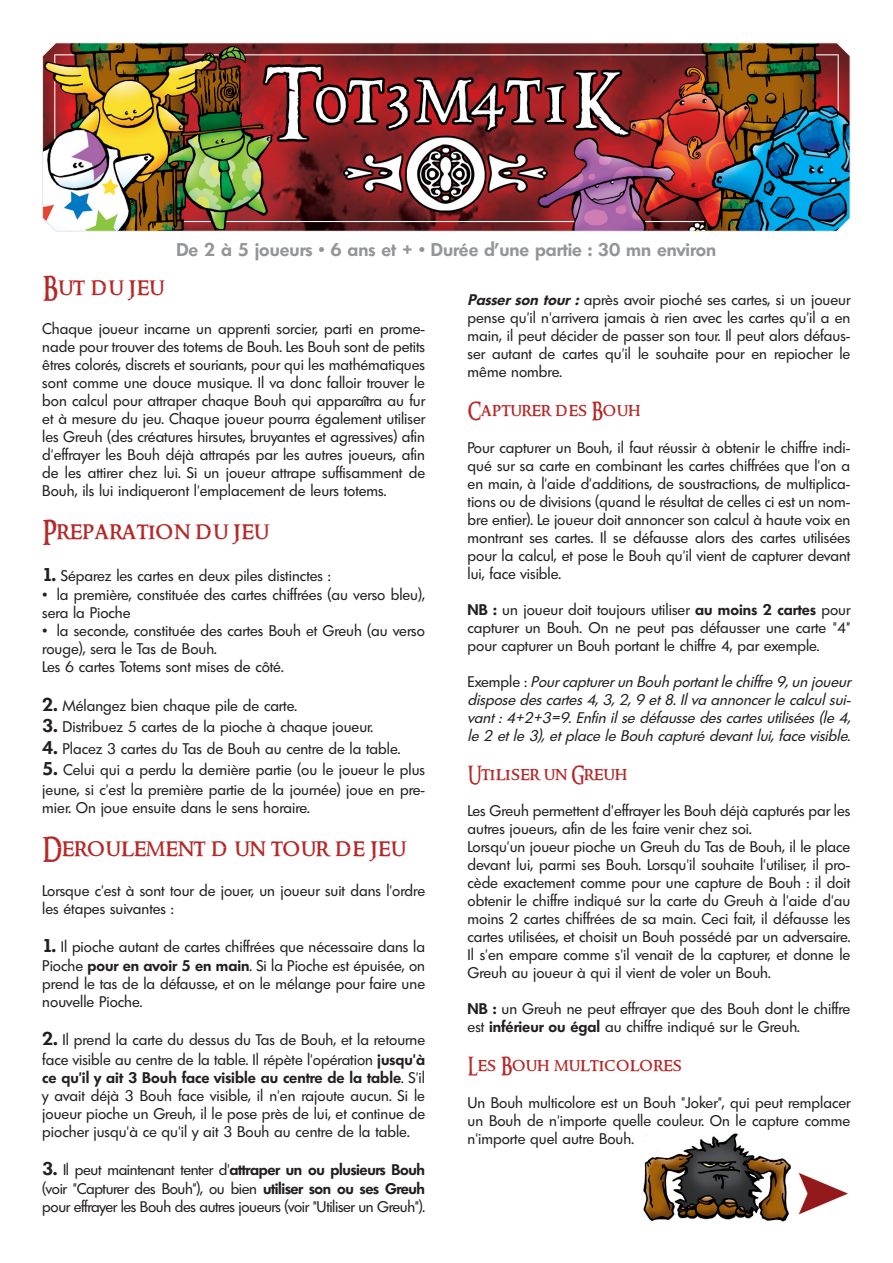
<style>
.page{position:relative;width:893px;height:1263px;background:#fff}
.page>*{position:absolute;margin:0;border:0;box-sizing:border-box;transform-origin:0 0}
.t1{font:500 24px "Ringbearer";color:#b62828}
.t2{font:500 18px "Ringbearer";color:#b62828}
.t3{font:600 18px "Limerick";color:#939598}
.t4{font:15px/18px "Limerick";color:#231f20}
.t5{font:italic 15px/18px "Limerick";color:#231f20;text-align:justify}
.t6{font:15px/19.5px "Limerick";letter-spacing:-.025em;color:#231f20}
.s1{font-weight:600;font-size:18px}
.s2{font-weight:600}
.s3{font-weight:600;font-style:italic}
.s4{font-style:normal}
</style>
<div class="page">
<img style="left:42px;top:43px;width:808px;height:188px">
<img style="left:643px;top:1133px;width:148px;height:89px">
<img style="left:798px;top:1173px;width:50px;height:42px">
<p class="t3" style="left:176px;top:241px;width:541px">De 2 à 5 joueurs • 6 ans et + • Durée d’une partie : 30 mn environ</p>
<h1 class="t1" style="left:42px;top:272px;width:123px">But du jeu</h1>
<p class="t4" style="left:42px;top:321px;width:384px;text-align:justify">Chaque joueur incarne un apprenti sorcier, parti en prome&shy;nade pour trouver des totems de Bouh. Les Bouh sont de petits êtres colorés, discrets et souriants, pour qui les mathématiques sont comme une douce musique. Il va donc falloir trouver le bon calcul pour attraper chaque Bouh qui apparaîtra au fur et à mesure du jeu. Chaque joueur pourra également utiliser les Greuh (des créatures hirsutes, bruyantes et agressives) afin d'effrayer les Bouh déjà attrapés par les autres joueurs, afin de les attirer chez lui. Si un joueur attrape suffisamment de Bouh, ils lui indiqueront l'emplacement de leurs totems.</p>
<h1 class="t1" style="left:42px;top:517px;width:228px">Preparation du jeu</h1>
<p class="t4" style="left:42px;top:568px;width:290px"><span class="s1">1.</span> Séparez les cartes en deux piles distinctes :</p>
<p class="t4" style="left:42px;top:587px;width:384px">• la première, constituée des cartes chiffrées (au verso bleu), sera la Pioche</p>
<p class="t4" style="left:42px;top:623px;width:384px">• la seconde, constituée des cartes Bouh et Greuh (au verso rouge), sera le Tas de Bouh.<br>Les 6 cartes Totems sont mises de côté.</p>
<p class="t4" style="left:42px;top:697px;width:256px"><span class="s1">2.</span> Mélangez bien chaque pile de carte.</p>
<p class="t4" style="left:42px;top:719px;width:332px"><span class="s1">3.</span> Distribuez 5 cartes de la pioche à chaque joueur.</p>
<p class="t4" style="left:42px;top:741px;width:359px"><span class="s1">4.</span> Placez 3 cartes du Tas de Bouh au centre de la table.</p>
<p class="t4" style="left:42px;top:761px;width:384px;line-height:19.5px"><span class="s1">5.</span> Celui qui a perdu la dernière partie (ou le joueur le plus jeune, si c'est la première partie de la journée) joue en pre-</p>
<p class="t4" style="left:42px;top:800px;width:269px">mier. On joue ensuite dans le sens horaire.</p>
<h1 class="t1" style="left:42px;top:834px;width:365px">Deroulement d un tour de jeu</h1>
<p class="t4" style="left:42px;top:882px;width:384px">Lorsque c'est à sont tour de jouer, un joueur suit dans l'ordre les étapes suivantes :</p>
<p class="t4" style="left:42px;top:938px;width:384px;line-height:19.5px"><span class="s1">1.</span> Il pioche autant de cartes chiffrées que nécessaire dans la<br>Pioche <span class="s2">pour en avoir 5 en main</span>. Si la Pioche est épuisée, on</p>
<p class="t4" style="left:42px;top:976px;width:384px">prend le tas de la défausse, et on le mélange pour faire une nouvelle Pioche.</p>
<p class="t4" style="left:42px;top:1031px;width:384px;line-height:19.5px"><span class="s1">2.</span> Il prend la carte du dessus du Tas de Bouh, et la retourne face visible au centre de la table. Il répète l'opération <span class="s2">jusqu'à</span></p>
<p class="t4" style="left:42px;top:1070px;width:384px;text-align:justify"><span class="s2">ce qu'il y ait 3 Bouh face visible au centre de la table</span>. S'il y avait déjà 3 Bouh face visible, il n'en rajoute aucun. Si le joueur pioche un Greuh, il le pose près de lui, et continue de piocher jusqu'à ce qu'il y ait 3 Bouh au centre de la table.</p>
<p class="t6" style="left:42px;top:1161px;width:384px"><span class="s1">3.</span> Il peut maintenant tenter d'<span class="s2">attraper un ou plusieurs Bouh </span>(voir "Capturer des Bouh"), ou bien <span class="s2">utiliser son ou ses Greuh</span></p>
<p class="t6" style="left:42px;top:1198px;width:384px">pour effrayer les Bouh des autres joueurs (voir "Utiliser un Greuh").</p>
<p class="t4" style="left:468px;top:292px;width:384px;text-align:justify"><span class="s3">Passer son tour :</span> après avoir pioché ses cartes, si un joueur pense qu'il n'arrivera jamais à rien avec les cartes qu'il a en main, il peut décider de passer son tour. Il peut alors défaus&shy;ser autant de cartes qu'il le souhaite pour en repiocher le même nombre.</p>
<p class="t2" style="left:468px;top:399px;width:175px">Capturer des Bouh</p>
<p class="t4" style="left:468px;top:440px;width:384px;text-align:justify">Pour capturer un Bouh, il faut réussir à obtenir le chiffre indi&shy;qué sur sa carte en combinant les cartes chiffrées que l'on a en main, à l'aide d'additions, de soustractions, de multiplica&shy;tions ou de divisions (quand le résultat de celles ci est un nom&shy;bre entier). Le joueur doit annoncer son calcul à haute voix en montrant ses cartes. Il se défausse alors des cartes utilisées pour la calcul, et pose le Bouh qu'il vient de capturer devant lui, face visible.</p>
<p class="t4" style="left:468px;top:602px;width:384px;text-align:justify"><span class="s2">NB :</span> un joueur doit toujours utiliser <span class="s2">au moins 2 cartes</span> pour capturer un Bouh. On ne peut pas défausser une carte "4" pour capturer un Bouh portant le chiffre 4, par exemple.</p>
<p class="t5" style="left:468px;top:674px;width:388px"><span class="s4">E xe m p l e :</span> Pourcapturerun Bouh portantle chiffre 9,un joueur dispose des cartes 4, 3, 2, 9 et 8. Il va annoncer le calcul sui&shy;vant : 4+2+3=9. Enfin il se défausse des cartes utilisées (le 4, le 2 et le 3), et place le Bouh capturé devant lui, face visible.</p>
<p class="t2" style="left:468px;top:763px;width:162px">Utiliser un Greuh</p>
<p class="t4" style="left:468px;top:803px;width:384px">Les Greuh permettent d'effrayer les Bouh déjà capturés par les autres joueurs, afin de les faire venir chez soi.<br>Lorsqu'un joueur pioche un Greuh du Tas de Bouh, il le place devant lui, parmi ses Bouh. Lorsqu'il souhaite l'utiliser, il pro&shy;cède exactement comme pour une capture de Bouh : il doit obtenir le chiffre indiqué sur la carte du Greuh à l'aide d'au moins 2 cartes chiffrées de sa main. Ceci fait, il défausse les cartes utilisées, et choisit un Bouh possédé par un adversaire.<br>Il s'en empare comme s'il venait de la capturer, et donne le Greuh au joueur à qui il vient de voler un Bouh.</p>
<p class="t4" style="left:468px;top:1001px;width:384px"><span class="s2">NB :</span> un Greuh ne peut effrayer que des Bouh dont le chiffre est <span class="s2">inférieur ou égal</span> au chiffre indiqué sur le Greuh.</p>
<p class="t2" style="left:468px;top:1055px;width:215px">Les Bouh multicolores</p>
<p class="t4" style="left:468px;top:1095px;width:384px;text-align:justify">Un Bouh multicolore est un Bouh "Joker", qui peut remplacer un Bouh de n'importe quelle couleur. On le capture comme n'importe quel autre Bouh.</p>
</div>
